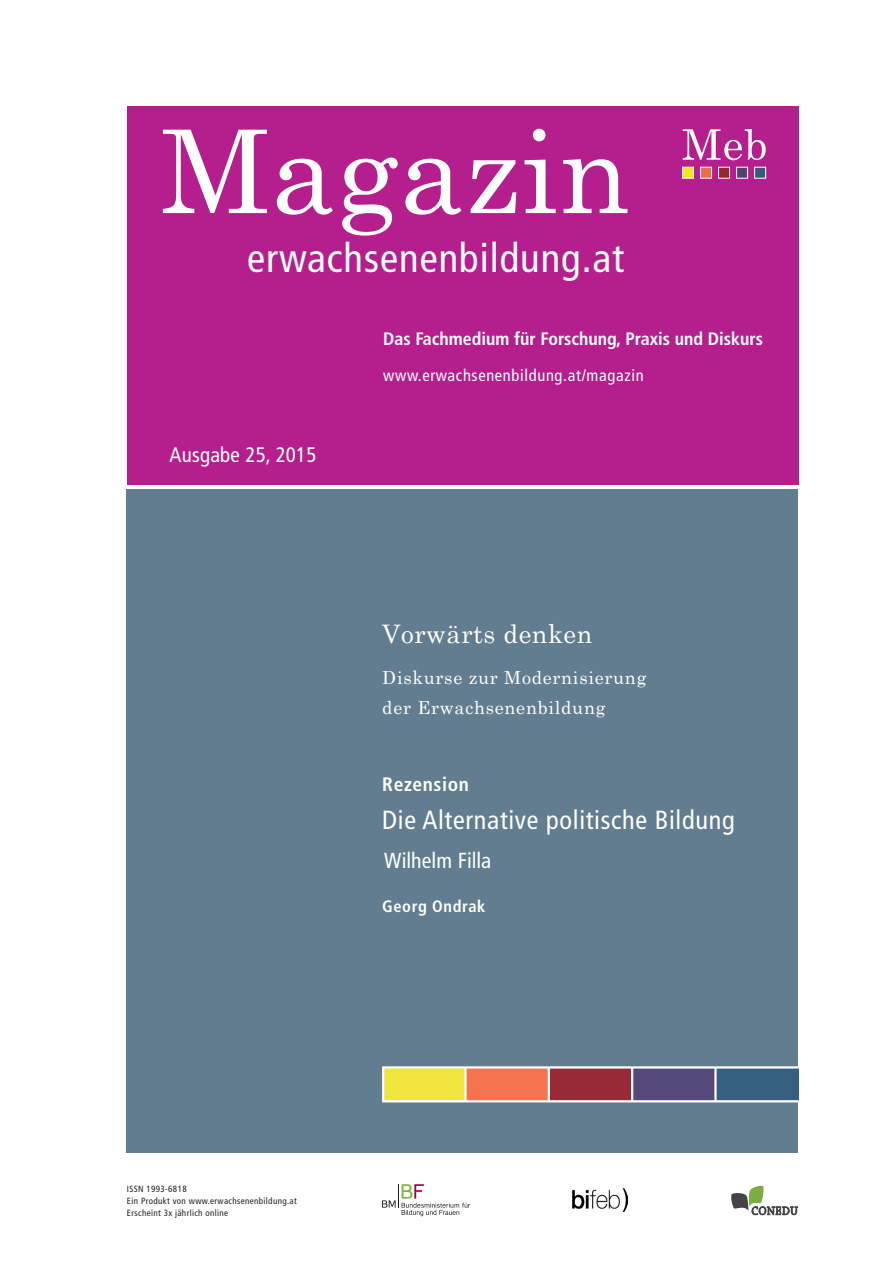
<style>
.page{position:relative;width:893px;height:1263px;background:#fff}
.page>*{position:absolute;margin:0;border:0;box-sizing:border-box;transform-origin:0 0}
.t1{font:115.5px "Century Schoolbook";letter-spacing:.01em;color:#fff}
.t2{font:condensed 40.5px "Frutiger LT Std";letter-spacing:.025em;color:#fff}
.t3{font:condensed 26.25px "Frutiger LT Std";letter-spacing:.025em;color:#fff}
.t4{font:25.5px "Century Schoolbook";letter-spacing:.02em;color:#fff}
.t5{font:condensed 21.75px "Frutiger LT Std";color:#fff}
.t6{font:condensed 21px "Frutiger LT Std";letter-spacing:.01em;color:#fff}
.t7{font:700 condensed 19.5px "Frutiger LT Std";letter-spacing:.03em;color:#fff}
.t8{font:18px/30px "Century Schoolbook";letter-spacing:.04em;color:#fff}
.t9{font:700 condensed 18px "Frutiger LT Std";color:#fff}
.t10{font:condensed 16.5px "Frutiger LT Std";letter-spacing:.04em;color:#fff}
.t11{font:700 condensed 16.5px "Frutiger LT Std";letter-spacing:.035em;color:#fff}
.t12{font:condensed 9px/12px "Frutiger LT Std";letter-spacing:.04em;color:#231f20}
</style>
<div class="page">
<div style="left:126px;top:489px;width:672px;height:663px;background:#617d8f"></div>
<div style="left:127px;top:106px;width:672px;height:379px;background:#b41e8d"></div>
<div style="left:549px;top:1067px;width:83px;height:34px;background:#972a36"></div>
<div style="left:632px;top:1067px;width:83px;height:34px;background:#544979"></div>
<div style="left:715px;top:1067px;width:84px;height:34px;background:#366080"></div>
<div style="left:383px;top:1067px;width:82px;height:34px;background:#f0e53d"></div>
<div style="left:465px;top:1067px;width:84px;height:34px;background:#f3744f"></div>
<hr style="left:464px;top:1067px;width:3px;height:34px;background:#fff">
<hr style="left:548px;top:1067px;width:2px;height:34px;background:#fff">
<hr style="left:631px;top:1067px;width:2px;height:34px;background:#fff">
<hr style="left:714px;top:1067px;width:3px;height:34px;background:#fff">
<div style="left:382px;top:1066px;width:418px;height:36px;border:2px solid #fff"></div>
<div style="left:718px;top:167px;width:12px;height:11px;background:#9b242f;border:1px solid #fff"></div>
<div style="left:736px;top:167px;width:12px;height:11px;background:#524371;border:1px solid #fff"></div>
<div style="left:754px;top:167px;width:12px;height:11px;background:#325e7c;border:1px solid #fff"></div>
<div style="left:682px;top:167px;width:12px;height:11px;background:#f5e521;border:1px solid #fff"></div>
<div style="left:700px;top:167px;width:12px;height:11px;background:#ec6e46;border:1px solid #fff"></div>
<svg style="left:683px;top:129px;width:83px;height:31px"></svg>
<svg style="left:731px;top:1185px;width:67px;height:30px"></svg>
<svg style="left:382px;top:1184px;width:88px;height:32px"></svg>
<img style="left:573px;top:1189px;width:55px;height:23px">
<h1 class="t1" style="left:161px;top:74px;width:470px">Magazin</h1>
<h2 class="t2" style="left:247px;top:234px;width:379px">erwachsenenbildung.at</h2>
<h3 class="t6" style="left:169px;top:443px;width:149px">Ausgabe 25, 2015</h3>
<h3 class="t9" style="left:383px;top:328px;width:381px">Das Fachmedium für Forschung, Praxis und Diskurs</h3>
<h3 class="t10" style="left:383px;top:366px;width:262px">www.erwachsenenbildung.at/magazin</h3>
<h3 class="t4" style="left:382px;top:612px;width:212px">Vorwärts denken</h3>
<h3 class="t8" style="left:382px;top:660px;width:266px">Diskurse zur Modernisierung der Erwachsenenbildung</h3>
<h3 class="t7" style="left:382px;top:773px;width:88px">Rezension</h3>
<h3 class="t3" style="left:382px;top:805px;width:354px">Die Alternative politische Bildung</h3>
<h3 class="t5" style="left:384px;top:848px;width:109px">Wilhelm Filla</h3>
<h3 class="t11" style="left:382px;top:897px;width:105px">Georg Ondrak</h3>
<p class="t12" style="left:127px;top:1183px;width:171px">ISSN 1993-6818<br>Ein Produkt von www.erwachsenenbildung.at<br>Erscheint 3x jährlich online</p>
</div>
